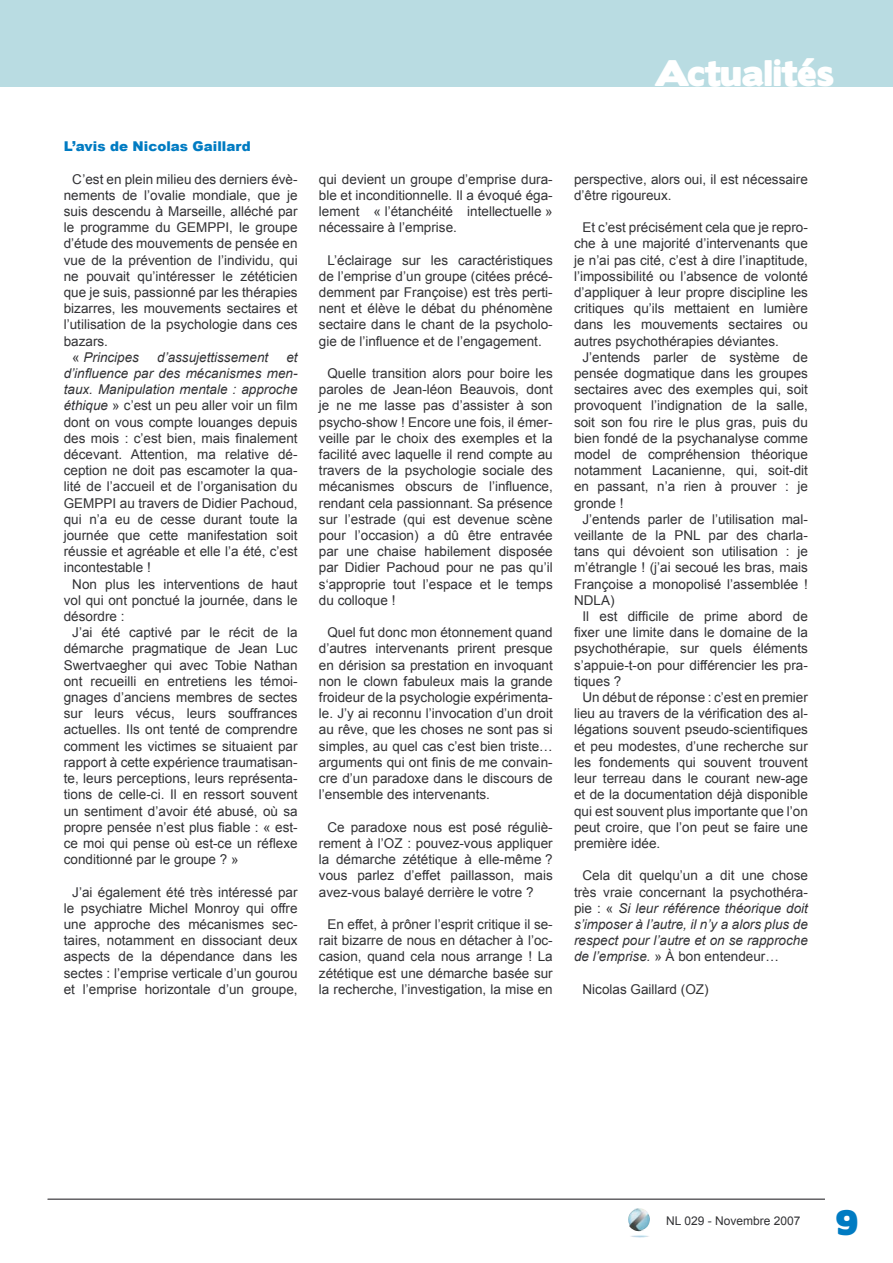
<style>
.page{position:relative;width:893px;height:1263px;background:#fff}
.page>*{position:absolute;margin:0;border:0;box-sizing:border-box;transform-origin:0 0}
.t1{font:33px "Boris Black Bloxx";color:#fff}
.t2{font:31.5px "Boris Black Bloxx";color:#007bc2}
.t3{font:13.5px/16.2px "Arial";color:#323235;text-align:justify}
.t4{font:italic 13.5px/16.2px "Arial";color:#323235;text-align:justify}
.t5{font:900 13.5px "Arial";color:#007bc2}
.t6{font:12px "Arial";color:#323235}
.s1{font-style:normal}
.s2{font-style:italic}
</style>
<div class="page">
<div style="left:0;top:0;width:893px;height:86px;background:#b9dce2"></div>
<img style="left:628px;top:1208px;width:22px;height:29px">
<hr style="left:48px;top:1199px;width:777px;height:1px;background:#59585c">
<h1 class="t1" style="left:654px;top:49px;width:182px">Actualités</h1>
<p class="t5" style="left:64px;top:137px;width:188px">L’avis de Nicolas Gaillard</p>
<p class="t3" style="left:72px;top:171px;width:227px">C’est en plein milieu des derniers évè-</p>
<p class="t3" style="left:64px;top:187px;width:235px">nements de l’ovalie mondiale, que je</p>
<p class="t3" style="left:64px;top:203px;width:235px">suis descendu à Marseille, alléché par</p>
<p class="t3" style="left:64px;top:220px;width:235px">le programme du GEMPPI, le groupe</p>
<p class="t3" style="left:64px;top:236px;width:235px">d’étude des mouvements de pensée en</p>
<p class="t3" style="left:64px;top:252px;width:235px">vue de la prévention de l’individu, qui</p>
<p class="t3" style="left:64px;top:268px;width:235px">ne pouvait qu’intéresser le zététicien</p>
<p class="t3" style="left:64px;top:284px;width:235px">que je suis, passionné par les thérapies</p>
<p class="t3" style="left:64px;top:301px;width:235px">bizarres, les mouvements sectaires et</p>
<p class="t3" style="left:64px;top:317px;width:235px">l’utilisation de la psychologie dans ces</p>
<p class="t3" style="left:64px;top:333px;width:46px">bazars.</p>
<p class="t4" style="left:72px;top:349px;width:68px"><span class="s1">«</span> Principes</p>
<p class="t4" style="left:157px;top:349px;width:113px">d’assujettissement</p>
<p class="t3" style="left:64px;top:349px;width:235px;text-indent:223px"><span class="s2">et d’influence par des mécanismes men&shy;taux. Manipulation mentale : approche éthique</span> » c’est un peu aller voir un film dont on vous compte louanges depuis des mois : c’est bien, mais finalement décevant. Attention, ma relative dé&shy;ception ne doit pas escamoter la qua&shy;lité de l’accueil et de l’organisation du GEMPPI au travers de Didier Pachoud, qui n’a eu de cesse durant toute la journée que cette manifestation soit réussie et agréable et elle l’a été, c’est incontestable !</p>
<p class="t3" style="left:64px;top:576px;width:235px;text-indent:9px">Non plus les interventions de haut vol qui ont ponctué la journée, dans le désordre :</p>
<p class="t3" style="left:64px;top:625px;width:235px;text-indent:9px">J’ai été captivé par le récit de la démarche pragmatique de Jean Luc Swertvaegher qui avec Tobie Nathan ont recueilli en entretiens les témoi&shy;gnages d’anciens membres de sectes sur leurs vécus, leurs souffrances actuelles. Ils ont tenté de comprendre comment les victimes se situaient par rapport à cette expérience traumatisan&shy;te, leurs perceptions, leurs représenta&shy;tions de celle-ci. Il en ressort souvent un sentiment d’avoir été abusé, où sa propre pensée n’est plus fiable : « est&shy;ce moi qui pense où est-ce un réflexe conditionné par le groupe ? »</p>
<p class="t3" style="left:64px;top:884px;width:235px;text-indent:9px">J’ai également été très intéressé par le psychiatre Michel Monroy qui offre une approche des mécanismes sec&shy;taires, notamment en dissociant deux aspects de la dépendance dans les sectes : l’emprise verticale d’un gourou et l’emprise horizontale d’un groupe,</p>
<p class="t3" style="left:319px;top:171px;width:235px">qui devient un groupe d’emprise dura&shy;ble et inconditionnelle. Il a évoqué éga&shy;lement « l’étanchéité intellectuelle » nécessaire à l’emprise.</p>
<p class="t3" style="left:319px;top:252px;width:235px;text-indent:9px">L’éclairage sur les caractéristiques de l’emprise d’un groupe (citées précé&shy;demment par Françoise) est très perti&shy;nent et élève le débat du phénomène sectaire dans le chant de la psycholo&shy;gie de l’influence et de l’engagement.</p>
<p class="t3" style="left:319px;top:365px;width:235px;text-indent:9px">Quelle transition alors pour boire les paroles de Jean-léon Beauvois, dont je ne me lasse pas d’assister à son psycho-show ! Encore une fois, il émer&shy;veille par le choix des exemples et la facilité avec laquelle il rend compte au travers de la psychologie sociale des mécanismes obscurs de l’influence, rendant cela passionnant. Sa présence sur l’estrade (qui est devenue scène pour l’occasion) a dû être entravée par une chaise habilement disposée par Didier Pachoud pour ne pas qu’il s‘approprie tout l’espace et le temps du colloque !</p>
<p class="t3" style="left:319px;top:625px;width:235px;text-indent:9px">Quel fut donc mon étonnement quand d’autres intervenants prirent presque en dérision sa prestation en invoquant non le clown fabuleux mais la grande froideur de la psychologie expérimenta&shy;le. J’y ai reconnu l’invocation d’un droit au rêve, que les choses ne sont pas si simples, au quel cas c’est bien triste… arguments qui ont finis de me convain&shy;cre d’un paradoxe dans le discours de l’ensemble des intervenants.</p>
<p class="t3" style="left:319px;top:819px;width:235px;text-indent:9px">Ce paradoxe nous est posé réguliè&shy;rement à l’OZ : pouvez-vous appliquer la démarche zététique à elle-même ? vous parlez d’effet paillasson, mais avez-vous balayé derrière le votre ?</p>
<p class="t3" style="left:319px;top:916px;width:235px;text-indent:9px">En effet, à prôner l’esprit critique il se&shy;rait bizarre de nous en détacher à l’oc&shy;casion, quand cela nous arrange ! La zététique est une démarche basée sur la recherche, l’investigation, la mise en</p>
<p class="t3" style="left:574px;top:171px;width:235px">perspective, alors oui, il est nécessaire d’être rigoureux.</p>
<p class="t3" style="left:574px;top:220px;width:235px;text-indent:9px">Et c’est précisément cela que je repro&shy;che à une majorité d’intervenants que je n’ai pas cité, c’est à dire l’inaptitude, l’impossibilité ou l’absence de volonté d’appliquer à leur propre discipline les critiques qu’ils mettaient en lumière dans les mouvements sectaires ou autres psychothérapies déviantes.</p>
<p class="t3" style="left:574px;top:349px;width:235px;text-indent:9px">J’entends parler de système de pensée dogmatique dans les groupes sectaires avec des exemples qui, soit provoquent l’indignation de la salle, soit son fou rire le plus gras, puis du bien fondé de la psychanalyse comme model de compréhension théorique notamment Lacanienne, qui, soit-dit en passant, n’a rien à prouver : je gronde !</p>
<p class="t3" style="left:574px;top:511px;width:235px;text-indent:9px">J’entends parler de l’utilisation mal&shy;veillante de la PNL par des charla&shy;tans qui dévoient son utilisation : je m’étrangle ! (j’ai secoué les bras, mais Françoise a monopolisé l’assemblée !<br>NDLA)</p>
<p class="t3" style="left:574px;top:608px;width:235px;text-indent:9px">Il est difficile de prime abord de fixer une limite dans le domaine de la psychothérapie, sur quels éléments s’appuie-t-on pour différencier les pra&shy;tiques ?</p>
<p class="t3" style="left:574px;top:689px;width:235px;text-indent:9px">Un début de réponse : c’est en premier lieu au travers de la vérification des al&shy;légations souvent pseudo-scientifiques et peu modestes, d’une recherche sur les fondements qui souvent trouvent leur terreau dans le courant new-age et de la documentation déjà disponible qui est souvent plus importante que l’on peut croire, que l’on peut se faire une première idée.</p>
<p class="t4" style="left:574px;top:868px;width:235px;text-indent:9px"><span class="s1">Cela dit quelqu’un a dit une chose très vraie concernant la psychothéra&shy;pie : «</span> Si leur référence théorique doit s’imposer à l’autre, il n’y a alors plus de respect pour l’autre et on se rapproche de l’emprise. <span class="s1">» À bon entendeur…</span></p>
<p class="t3" style="left:583px;top:981px;width:128px">Nicolas Gaillard (OZ)</p>
<p class="t6" style="left:666px;top:1213px;width:136px">NL 029 - Novembre 2007</p>
<h2 class="t2" style="left:836px;top:1199px;width:24px">9</h2>
</div>
